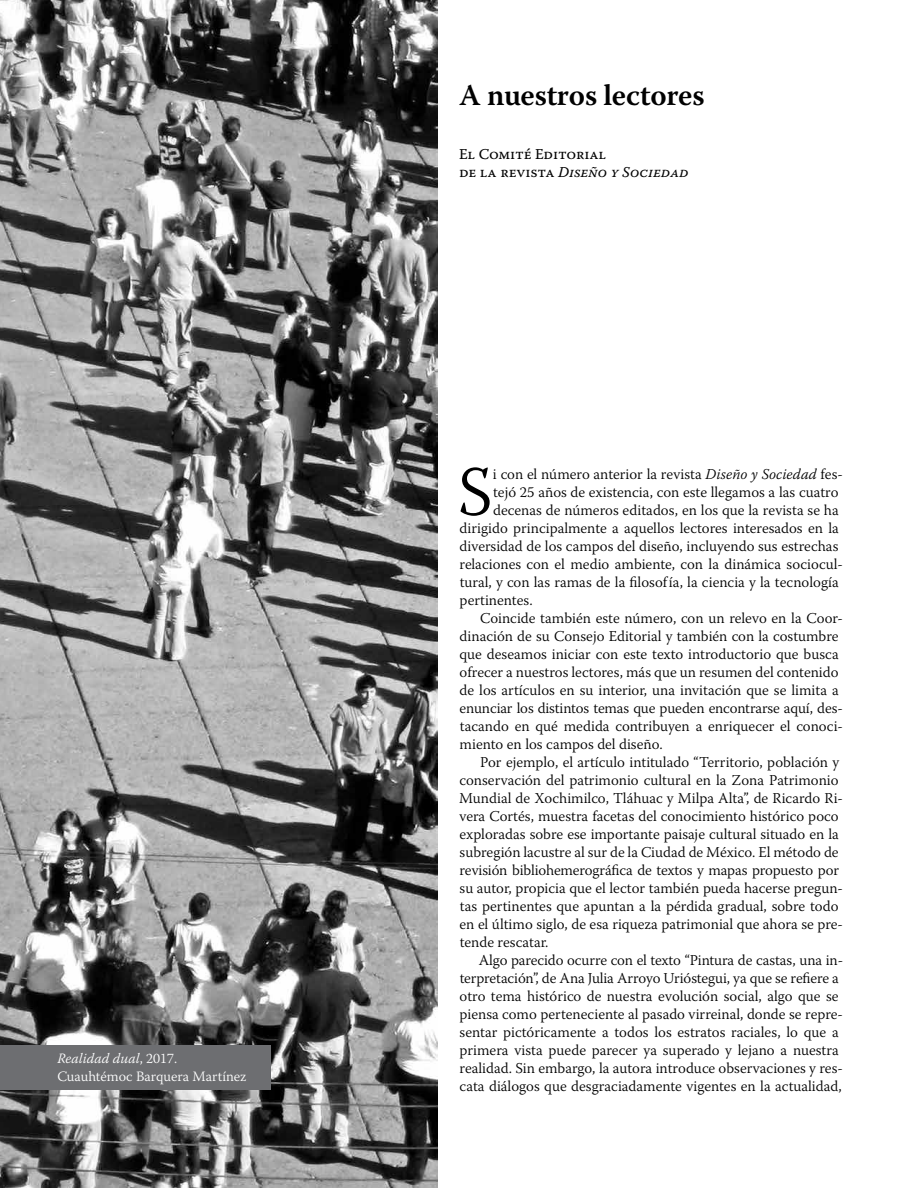
<style>
.page{position:relative;width:918px;height:1188px;background:#fff}
.page>*{position:absolute;margin:0;border:0;box-sizing:border-box;transform-origin:0 0}
.t1{font:300 69.6px "Warnock Pro";color:#000}
.t2{font:600 30px "Warnock Pro";letter-spacing:-.01em;color:#000}
.t3{font:300 15px "Warnock Pro";color:#000}
.t4{font:15px "Warnock Pro It Capt";letter-spacing:-.01em;color:#000}
.t5{font:15px "Warnock Pro Capt";letter-spacing:-.01em;color:#000}
.t6{font:300 14.25px/18px "Warnock Pro";color:#fff}
.s1{font-style:italic}
.s2{font-family:"Warnock Pro Capt"}
</style>
<div class="page">
<img style="left:0;top:0;width:438px;height:1188px">
<div style="left:0;top:1045px;width:271px;height:45px;background:#6d6e71"></div>
<p class="t6" style="left:57px;top:1050px;width:191px"><span class="s1">Realidad dual</span>, 2017.<br>Cuauhtémoc Barquera Martínez</p>
<h2 class="t2" style="left:459px;top:77px;width:247px">A nuestros lectores</h2>
<p class="t5" style="left:459px;top:145px;width:149px">El Comité Editorial</p>
<p class="t4" style="left:459px;top:163px;width:231px"><span class="s2">de la revista</span> Diseño y Sociedad</p>
<h1 class="t1" style="left:457px;top:450px;width:37px">S</h1>
<p class="t3" style="left:493px;top:465px;width:352px">i con el número anterior la revista <span class="s1">Diseño y Sociedad</span> fes-</p>
<p class="t3" style="left:493px;top:483px;width:347px">tejó 25 años de existencia, con este llegamos a las cuatro</p>
<p class="t3" style="left:493px;top:501px;width:347px">decenas de números editados, en los que la revista se ha</p>
<p class="t3" style="left:460px;top:519px;width:381px">dirigido principalmente a aquellos lectores interesados en la</p>
<p class="t3" style="left:460px;top:537px;width:380px">diversidad de los campos del diseño, incluyendo sus estrechas</p>
<p class="t3" style="left:459px;top:555px;width:385px">relaciones con el medio ambiente, con la dinámica sociocul-</p>
<p class="t3" style="left:460px;top:573px;width:381px">tural, y con las ramas de la filosofía, la ciencia y la tecnología</p>
<p class="t3" style="left:460px;top:591px;width:75px">pertinentes.</p>
<p class="t3" style="left:480px;top:609px;width:364px">Coincide también este número, con un relevo en la Coor-</p>
<p class="t3" style="left:460px;top:627px;width:380px">dinación de su Consejo Editorial y también con la costumbre</p>
<p class="t3" style="left:459px;top:645px;width:381px">que deseamos iniciar con este texto introductorio que busca</p>
<p class="t3" style="left:460px;top:663px;width:380px">ofrecer a nuestros lectores, más que un resumen del contenido</p>
<p class="t3" style="left:460px;top:681px;width:381px">de los artículos en su interior, una invitación que se limita a</p>
<p class="t3" style="left:460px;top:699px;width:385px">enunciar los distintos temas que pueden encontrarse aquí, des-</p>
<p class="t3" style="left:460px;top:717px;width:385px">tacando en qué medida contribuyen a enriquecer el conoci-</p>
<p class="t3" style="left:460px;top:735px;width:205px">miento en los campos del diseño.</p>
<p class="t3" style="left:480px;top:753px;width:360px">Por ejemplo, el artículo intitulado “Territorio, población y</p>
<p class="t3" style="left:460px;top:771px;width:381px">conservación del patrimonio cultural en la Zona Patrimonio</p>
<p class="t3" style="left:459px;top:789px;width:385px">Mundial de Xochimilco, Tláhuac y Milpa Alta”, de Ricardo Ri-</p>
<p class="t3" style="left:459px;top:807px;width:381px">vera Cortés, muestra facetas del conocimiento histórico poco</p>
<p class="t3" style="left:460px;top:825px;width:381px">exploradas sobre ese importante paisaje cultural situado en la</p>
<p class="t3" style="left:460px;top:843px;width:380px">subregión lacustre al sur de la Ciudad de México. El método de</p>
<p class="t3" style="left:460px;top:861px;width:381px">revisión bibliohemerográfica de textos y mapas propuesto por</p>
<p class="t3" style="left:460px;top:879px;width:385px">su autor, propicia que el lector también pueda hacerse pregun-</p>
<p class="t3" style="left:460px;top:897px;width:380px">tas pertinentes que apuntan a la pérdida gradual, sobre todo</p>
<p class="t3" style="left:460px;top:915px;width:385px">en el último siglo, de esa riqueza patrimonial que ahora se pre-</p>
<p class="t3" style="left:460px;top:933px;width:90px">tende rescatar.</p>
<p class="t3" style="left:479px;top:951px;width:366px">Algo parecido ocurre con el texto “Pintura de castas, una in-</p>
<p class="t3" style="left:460px;top:969px;width:381px">terpretación”, de Ana Julia Arroyo Urióstegui, ya que se refiere a</p>
<p class="t3" style="left:460px;top:987px;width:380px">otro tema histórico de nuestra evolución social, algo que se</p>
<p class="t3" style="left:460px;top:1005px;width:385px">piensa como perteneciente al pasado virreinal, donde se repre-</p>
<p class="t3" style="left:460px;top:1023px;width:381px">sentar pictóricamente a todos los estratos raciales, lo que a</p>
<p class="t3" style="left:460px;top:1041px;width:381px">primera vista puede parecer ya superado y lejano a nuestra</p>
<p class="t3" style="left:460px;top:1059px;width:385px">realidad. Sin embargo, la autora introduce observaciones y res-</p>
<p class="t3" style="left:460px;top:1077px;width:384px">cata diálogos que desgraciadamente vigentes en la actualidad,</p>
</div>
